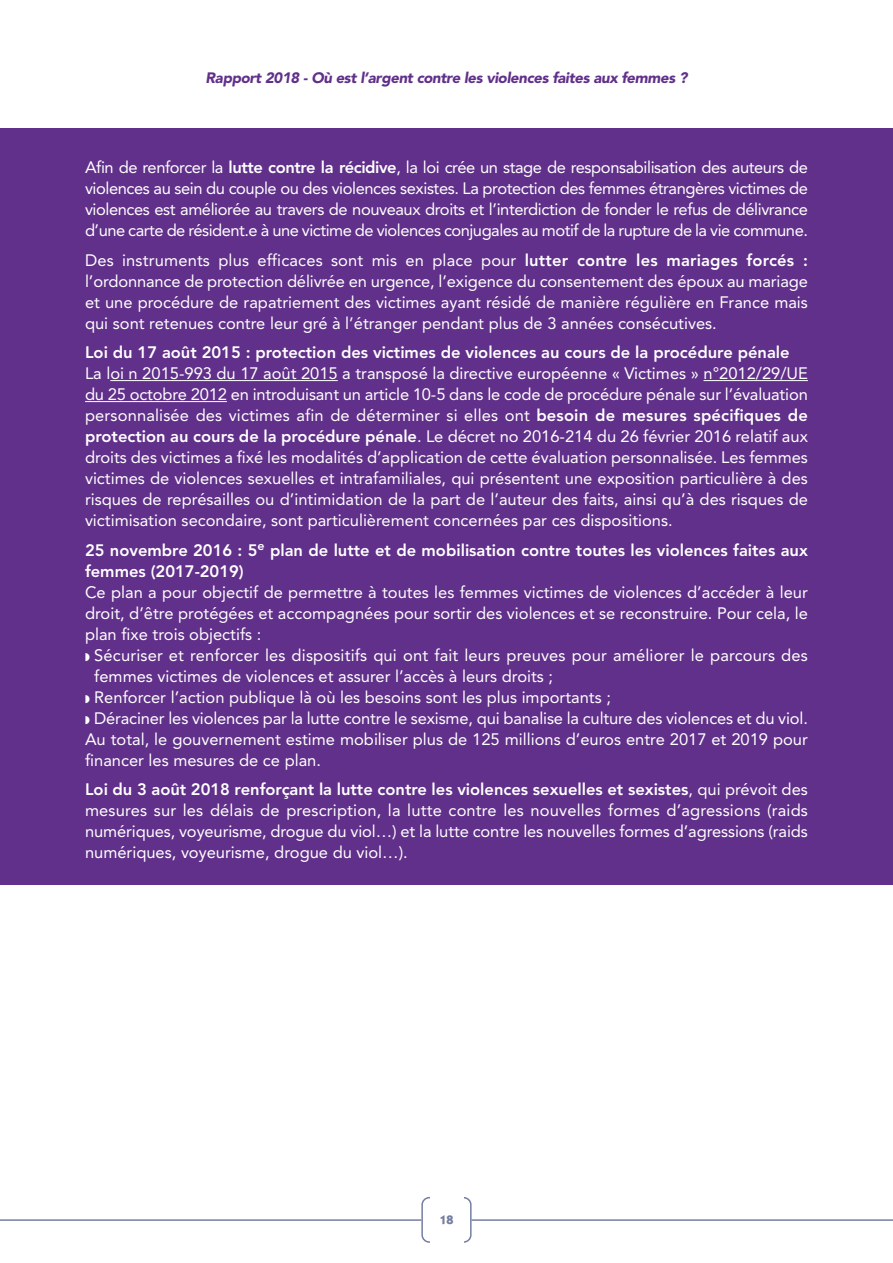
<style>
.page{position:relative;width:893px;height:1263px;background:#fff}
.page>*{position:absolute;margin:0;border:0;box-sizing:border-box;transform-origin:0 0}
.t1{font:16.5px/21px "Avenir";color:#fff;text-align:justify}
.t2{font:800 16.5px/21px "Avenir";color:#fff}
.t3{font:italic 900 15px "Avenir";letter-spacing:-.025em;color:#61308a}
.t4{font:700 12.75px "Kabel Md ITC";color:#757ea2}
.s1{font-weight:800}
</style>
<div class="page">
<div style="left:0;top:128px;width:893px;height:756px;background:#61308a"></div>
<hr style="left:110px;top:380px;width:228px;height:1px;background:#fff">
<hr style="left:703px;top:380px;width:105px;height:1px;background:#fff">
<hr style="left:85px;top:401px;width:142px;height:1px;background:#fff">
<hr style="left:0;top:1219px;width:421px;height:2px;background:#757ea2">
<hr style="left:472px;top:1219px;width:421px;height:2px;background:#757ea2">
<svg style="left:421px;top:1197px;width:51px;height:46px"></svg>
<div style="left:430px;top:1194px;width:33px;height:53px;background:#fff"></div>
<p class="t3" style="left:206px;top:65px;width:483px">Rapport 2018 - Où est l’argent contre les violences faites aux femmes ?</p>
<p class="t1" style="left:85px;top:156px;width:724px">Afin de renforcer la <span class="s1">lutte contre la récidive</span>, la loi crée un stage de responsabilisation des auteurs de violences au sein du couple ou des violences sexistes. La protection des femmes étrangères victimes de violences est améliorée au travers de nouveaux droits et l’interdiction de fonder le refus de délivrance d’une carte de résident.e à une victime de violences conjugales au motif de la rupture de la vie commune.</p>
<p class="t1" style="left:85px;top:249px;width:724px">Des instruments plus efficaces sont mis en place pour <span class="s1">lutter contre les mariages forcés : </span>l’ordonnance de protection délivrée en urgence, l’exigence du consentement des époux au mariage et une procédure de rapatriement des victimes ayant résidé de manière régulière en France mais qui sont retenues contre leur gré à l’étranger pendant plus de 3 années consécutives.</p>
<p class="t2" style="left:85px;top:342px;width:706px">Loi du 17 août 2015 : protection des victimes de violences au cours de la procédure pénale</p>
<p class="t1" style="left:85px;top:362px;width:724px">La loi n 2015-993 du 17 août 2015 a transposé la directive européenne « Victimes » n°2012/29/UE du 25 octobre 2012 en introduisant un article 10-5 dans le code de procédure pénale sur l’évaluation personnalisée des victimes afin de déterminer si elles ont <span class="s1">besoin de mesures spécifiques de protection au cours de la procédure pénale</span>. Le décret no 2016-214 du 26 février 2016 relatif aux droits des victimes a fixé les modalités d’application de cette évaluation personnalisée. Les femmes victimes de violences sexuelles et intrafamiliales, qui présentent une exposition particulière à des risques de représailles ou d’intimidation de la part de l’auteur des faits, ainsi qu’à des risques de victimisation secondaire, sont particulièrement concernées par ces dispositions.</p>
<p class="t2" style="left:85px;top:539px;width:724px">25 novembre 2016 : 5<sup>e</sup> plan de lutte et de mobilisation contre toutes les violences faites aux femmes (2017-2019)</p>
<p class="t1" style="left:85px;top:581px;width:724px">Ce plan a pour objectif de permettre à toutes les femmes victimes de violences d’accéder à leur</p>
<p class="t1" style="left:85px;top:602px;width:724px">droit, d’être protégées et accompagnées pour sortir des violences et se reconstruire. Pour cela, le</p>
<p class="t1" style="left:85px;top:623px;width:178px">plan fixe trois objectifs :</p>
<p class="t1" style="left:94px;top:644px;width:715px">Sécuriser et renforcer les dispositifs qui ont fait leurs preuves pour améliorer le parcours des</p>
<p class="t1" style="left:94px;top:665px;width:460px">femmes victimes de violences et assurer l’accès à leurs droits ;</p>
<p class="t1" style="left:94px;top:686px;width:518px">Renforcer l’action publique là où les besoins sont les plus importants ;</p>
<p class="t1" style="left:94px;top:707px;width:715px">Déraciner les violences par la lutte contre le sexisme, qui banalise la culture des violences et du viol.</p>
<p class="t1" style="left:85px;top:728px;width:724px">Au total, le gouvernement estime mobiliser plus de 125 millions d’euros entre 2017 et 2019 pour</p>
<p class="t1" style="left:85px;top:749px;width:237px">financer les mesures de ce plan.</p>
<p class="t1" style="left:85px;top:778px;width:724px"><span class="s1">Loi du 3 août 2018 renforçant la lutte contre les violences sexuelles et sexistes</span>, qui prévoit des mesures sur les délais de prescription, la lutte contre les nouvelles formes d’agressions (raids numériques, voyeurisme, drogue du viol…) et la lutte contre les nouvelles formes d’agressions (raids numériques, voyeurisme, drogue du viol…).</p>
<p class="t4" style="left:439px;top:1212px;width:15px">18</p>
</div>
